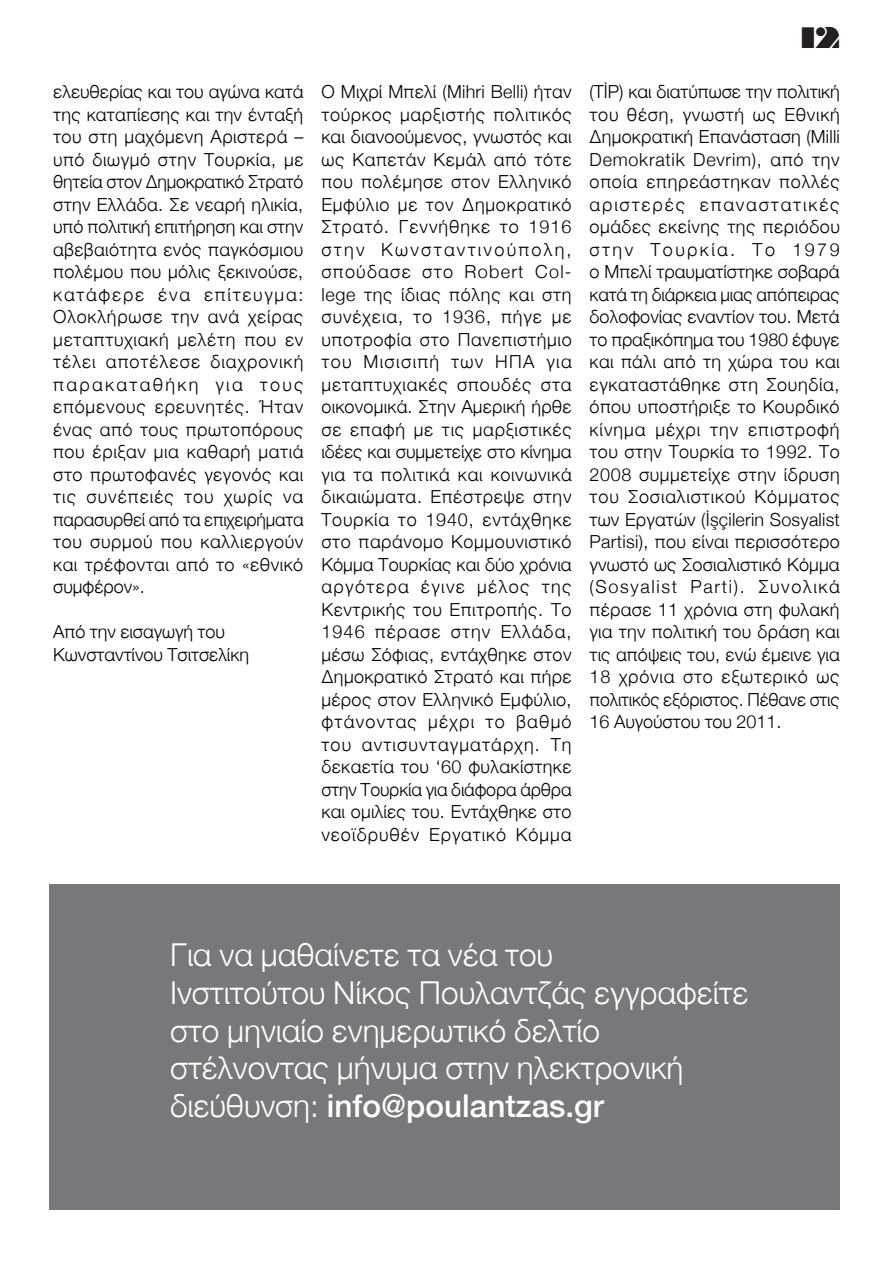
<style>
.page{position:relative;width:893px;height:1263px;background:#fff}
.page>*{position:absolute;margin:0;border:0;box-sizing:border-box;transform-origin:0 0}
.t1{font:300 31.5px/37.8px "Helvetica Neue";color:#fff}
.t2{font:27px "Braggadocio";color:#231f20}
.t3{font:300 18px/22.5px "Helvetica Neue";color:#000;text-align:justify}
.s1{font-weight:500}
</style>
<div class="page">
<div style="left:50px;top:884px;width:790px;height:326px;background:#76787b"></div>
<p class="t3" style="left:53px;top:79px;width:252px">ελευθερίας και του αγώνα κατά της καταπίεσης και την ένταξή του στη μαχόμενη Αριστερά ‒ υπό διωγμό στην Τουρκία, με θητεία στον Δημοκρατικό Στρατό στην Ελλάδα. Σε νεαρή ηλικία, υπό πολιτική επιτήρηση και στην αβεβαιότητα ενός παγκόσμιου πολέμου που μόλις ξεκινούσε, κατάφερε ένα επίτευγμα:<br>Ολοκλήρωσε την ανά χείρας μεταπτυχιακή μελέτη που εν τέλει αποτέλεσε διαχρονική παρακαταθήκη για τους επόμενους ερευνητές. Ήταν ένας από τους πρωτοπόρους που έριξαν μια καθαρή ματιά στο πρωτοφανές γεγονός και τις συνέπειές του χωρίς να παρασυρθεί από τα επιχειρήματα του συρμού που καλλιεργούν και τρέφονται από το «εθνικό συμφέρον».</p>
<p class="t3" style="left:53px;top:619px;width:197px">Από την εισαγωγή του<br>Κωνσταντίνου Τσιτσελίκη</p>
<h2 class="t2" style="left:800px;top:21px;width:41px">12</h2>
<p class="t3" style="left:321px;top:79px;width:252px">Ο Μιχρί Μπελί (Mihri Belli) ήταν τούρκος μαρξιστής πολιτικός και διανοούμενος, γνωστός και ως Καπετάν Κεμάλ από τότε που πολέμησε στον Ελληνικό Εμφύλιο με τον Δημοκρατικό Στρατό. Γεννήθηκε το 1916 στην Κωνσταντινούπολη, σπούδασε στο Robert Col&shy;lege της ίδιας πόλης και στη συνέχεια, το 1936, πήγε με υποτροφία στο Πανεπιστήμιο του Μισισιπή των ΗΠΑ για μεταπτυχιακές σπουδές στα οικονομικά. Στην Αμερική ήρθε σε επαφή με τις μαρξιστικές ιδέες και συμμετείχε στο κίνημα για τα πολιτικά και κοινωνικά δικαιώματα. Επέστρεψε στην Τουρκία το 1940, εντάχθηκε στο παράνομο Κομμουνιστικό Κόμμα Τουρκίας και δύο χρόνια αργότερα έγινε μέλος της Κεντρικής του Επιτροπής. Το 1946 πέρασε στην Ελλάδα, μέσω Σόφιας, εντάχθηκε στον Δημοκρατικό Στρατό και πήρε μέρος στον Ελληνικό Εμφύλιο, φτάνοντας μέχρι το βαθμό του αντισυνταγματάρχη. Τη δεκαετία του ‘60 φυλακίστηκε στην Τουρκία για διάφορα άρθρα και ομιλίες του. Εντάχθηκε στο νεοϊδρυθέν Εργατικό Κόμμα</p>
<p class="t3" style="left:590px;top:79px;width:252px">(TİP) και διατύπωσε την πολιτική του θέση, γνωστή ως Εθνική Δημοκρατική Επανάσταση (Milli Demokratik Devrim), από την οποία επηρεάστηκαν πολλές αριστερές επαναστατικές ομάδες εκείνης της περιόδου στην Τουρκία. Το 1979 ο Μπελί τραυματίστηκε σοβαρά κατά τη διάρκεια μιας απόπειρας δολοφονίας εναντίον του. Μετά το πραξικόπημα του 1980 έφυγε και πάλι από τη χώρα του και εγκαταστάθηκε στη Σουηδία, όπου υποστήριξε το Κουρδικό κίνημα μέχρι την επιστροφή του στην Τουρκία το 1992. Tο 2008 συμμετείχε στην ίδρυση του Σοσιαλιστικού Κόμματος των Εργατών (İşçilerin Sosyalist Partisi), που είναι περισσότερο γνωστό ως Σοσιαλιστικό Κόμμα (Sosyalist Parti). Συνολικά πέρασε 11 χρόνια στη φυλακή για την πολιτική του δράση και τις απόψεις του, ενώ έμεινε για 18 χρόνια στο εξωτερικό ως πολιτικός εξόριστος. Πέθανε στις 16 Αυγούστου του 2011.</p>
<h1 class="t1" style="left:170px;top:933px;width:580px">Για να μαθαίνετε τα νέα του<br>Ινστιτούτου Νίκος Πουλαντζάς εγγραφείτε στο μηνιαίο ενημερωτικό δελτίο στέλνοντας μήνυμα στην ηλεκτρονική διεύθυνση: <span class="s1">info@poulantzas.gr</span></h1>
</div>
